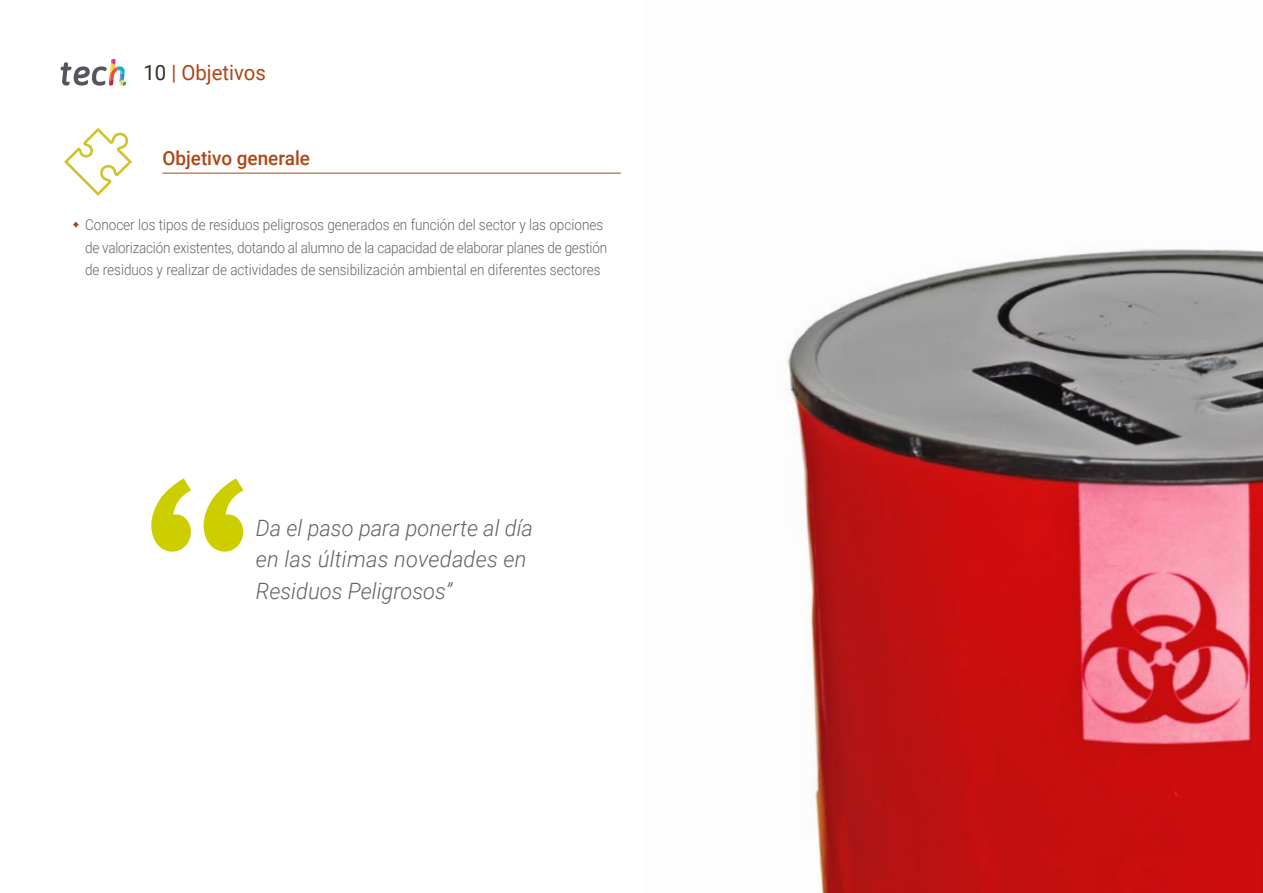
<style>
.page{position:relative;width:1263px;height:893px;background:#fff}
.page>*{position:absolute;margin:0;border:0;box-sizing:border-box;transform-origin:0 0}
.t1{font:italic 300 22.5px/31.5px "Roboto";color:#61646a}
.t2{font:21px "Roboto";color:#ae4615}
.t3{font:500 19.5px "Roboto";color:#ae4615}
.t4{font:300 15px/22.5px "Roboto";color:#61646a;scale:.9 1}
.s1{color:#312e20}
</style>
<div class="page">
<svg style="left:64px;top:128px;width:68px;height:68px"></svg>
<img style="left:787px;top:248px;width:476px;height:645px">
<svg style="left:61px;top:59px;width:65px;height:27px"></svg>
<svg style="left:151px;top:478px;width:92px;height:74px"></svg>
<hr style="left:162px;top:173px;width:459px;height:1px;background:#ae4615">
<h2 class="t2" style="left:144px;top:57px;width:124px"><span class="s1">10</span> | Objetivos</h2>
<h3 class="t3" style="left:162px;top:144px;width:149px">Objetivo generale</h3>
<p class="t4" style="left:85px;top:213px;width:582px">Conocer los tipos de residuos peligrosos generados en función del sector y las opciones de valorización existentes, dotando al alumno de la capacidad de elaborar planes de gestión de residuos y realizar de actividades de sensibilización ambiental en diferentes sectores</p>
<h1 class="t1" style="left:256px;top:511px;width:279px">Da el paso para ponerte al día en las últimas novedades en<br>Residuos Peligrosos”</h1>
</div>
